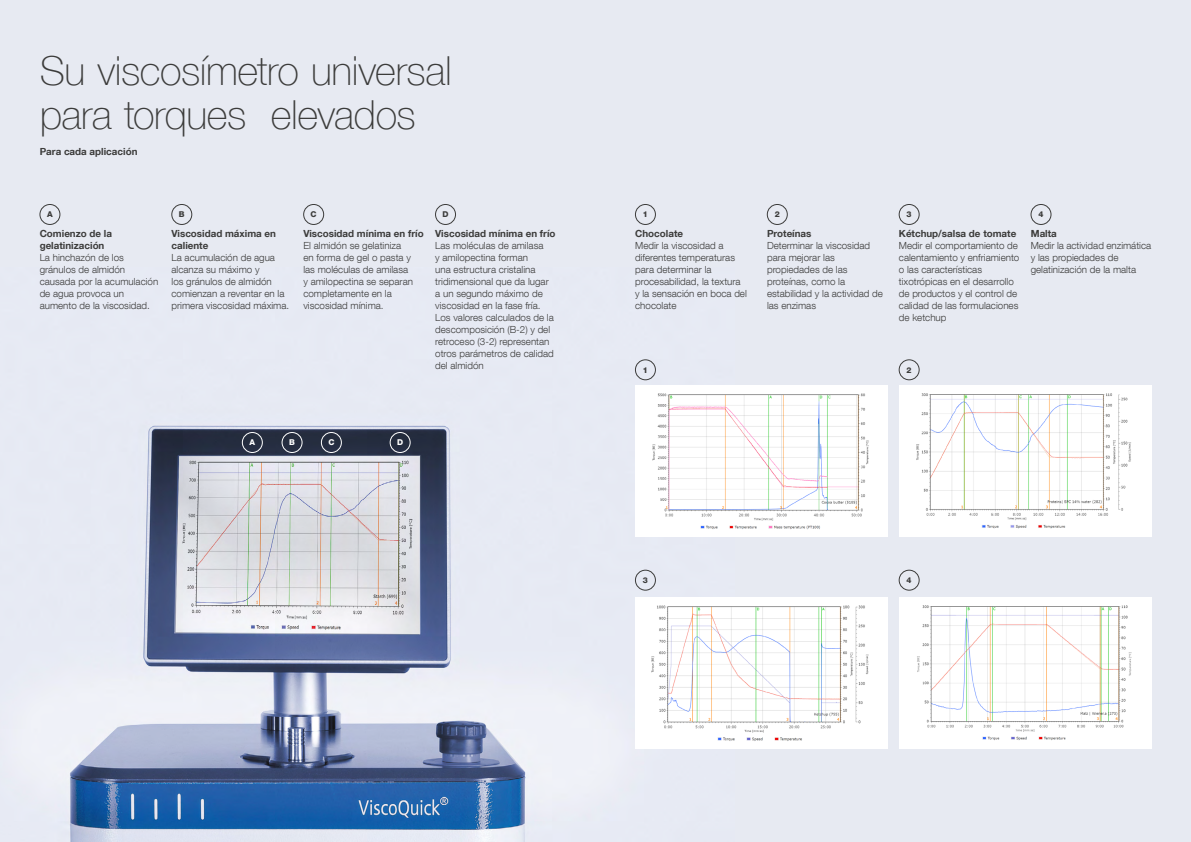
<style>
.page{position:relative;width:1191px;height:842px;background:#e7eaf2}
.page>*{position:absolute;margin:0;border:0;box-sizing:border-box;transform-origin:0 0}
.t1{font:100 40px/43.5px "Helvetica Neue LT Com";letter-spacing:-.01em;color:#3c3c3b}
.t2{font:300 9.8px/12px "Helvetica Neue LT Com";color:#3c3c3b}
.t3{font:700 9.8px/12px "Helvetica Neue LT Com";color:#3c3c3b}
.t4{font:800 8px "Helvetica Neue LT Com";color:#3c3c3b}
.t5{font:800 8px "Helvetica Neue LT Com";color:#fff}
</style>
<div class="page">
<img style="left:59px;top:359px;width:675px;height:483px">
<div style="left:635px;top:385px;width:252px;height:152px;background:#fff"></div>
<img style="left:652px;top:393px;width:217px;height:137px">
<div style="left:635px;top:597px;width:252px;height:151px;background:#fff"></div>
<img style="left:651px;top:605px;width:218px;height:136px">
<div style="left:899px;top:385px;width:252px;height:152px;background:#fff"></div>
<img style="left:916px;top:393px;width:215px;height:136px">
<div style="left:899px;top:597px;width:252px;height:151px;background:#fff"></div>
<img style="left:917px;top:605px;width:215px;height:136px">
<div style="left:635px;top:204px;width:20px;height:21px;border:1px solid #3c3c3b;border-radius:50%"></div>
<div style="left:767px;top:204px;width:20px;height:21px;border:1px solid #3c3c3b;border-radius:50%"></div>
<div style="left:635px;top:360px;width:20px;height:20px;border:1px solid #3c3c3b;border-radius:50%"></div>
<div style="left:635px;top:570px;width:20px;height:20px;border:1px solid #3c3c3b;border-radius:50%"></div>
<div style="left:899px;top:360px;width:20px;height:20px;border:1px solid #3c3c3b;border-radius:50%"></div>
<div style="left:899px;top:570px;width:20px;height:20px;border:1px solid #3c3c3b;border-radius:50%"></div>
<div style="left:242px;top:432px;width:20px;height:21px;border:1px solid #fff;border-radius:50%"></div>
<div style="left:282px;top:432px;width:20px;height:21px;border:1px solid #fff;border-radius:50%"></div>
<div style="left:321px;top:432px;width:21px;height:21px;border:1px solid #fff;border-radius:50%"></div>
<div style="left:390px;top:432px;width:20px;height:21px;border:1px solid #fff;border-radius:50%"></div>
<div style="left:899px;top:204px;width:20px;height:21px;border:1px solid #3c3c3b;border-radius:50%"></div>
<div style="left:1030px;top:204px;width:21px;height:21px;border:1px solid #3c3c3b;border-radius:50%"></div>
<div style="left:40px;top:204px;width:20px;height:21px;border:1px solid #3c3c3b;border-radius:50%"></div>
<div style="left:171px;top:204px;width:21px;height:21px;border:1px solid #3c3c3b;border-radius:50%"></div>
<div style="left:303px;top:204px;width:21px;height:21px;border:1px solid #3c3c3b;border-radius:50%"></div>
<div style="left:435px;top:204px;width:21px;height:21px;border:1px solid #3c3c3b;border-radius:50%"></div>
<h1 class="t1" style="left:40px;top:49px;width:414px">Su viscosímetro universal para torques elevados</h1>
<p class="t3" style="left:40px;top:145px;width:99px">Para cada aplicación</p>
<p class="t4" style="left:47px;top:210px;width:7px">A</p>
<p class="t3" style="left:40px;top:227px;width:74px">Comienzo de la gelatinización</p>
<p class="t2" style="left:40px;top:251px;width:120px">La hinchazón de los gránulos de almidón causada por la acumulación de agua provoca un aumento de la viscosidad.</p>
<p class="t4" style="left:179px;top:210px;width:7px">B</p>
<p class="t3" style="left:171px;top:227px;width:106px">Viscosidad máxima en caliente</p>
<p class="t2" style="left:171px;top:251px;width:119px">La acumulación de agua alcanza su máximo y<br>los gránulos de almidón comienzan a reventar en la primera viscosidad máxima.</p>
<p class="t4" style="left:311px;top:210px;width:8px">C</p>
<p class="t3" style="left:303px;top:227px;width:122px">Viscosidad mínima en frío</p>
<p class="t2" style="left:303px;top:239px;width:111px">El almidón se gelatiniza en forma de gel o pasta y las moléculas de amilasa y amilopectina se separan completamente en la viscosidad mínima.</p>
<p class="t4" style="left:442px;top:210px;width:8px">D</p>
<p class="t3" style="left:435px;top:227px;width:122px">Viscosidad mínima en frío</p>
<p class="t2" style="left:435px;top:239px;width:120px">Las moléculas de amilasa<br>y amilopectina forman<br>una estructura cristalina tridimensional que da lugar a un segundo máximo de viscosidad en la fase fría.<br>Los valores calculados de la descomposición (B-2) y del retroceso (3-2) representan otros parámetros de calidad del almidón</p>
<p class="t5" style="left:249px;top:438px;width:7px">A</p>
<p class="t5" style="left:289px;top:438px;width:7px">B</p>
<p class="t5" style="left:328px;top:438px;width:8px">C</p>
<p class="t5" style="left:397px;top:438px;width:8px">D</p>
<p class="t4" style="left:643px;top:210px;width:7px">1</p>
<p class="t3" style="left:635px;top:227px;width:49px">Chocolate</p>
<p class="t2" style="left:635px;top:239px;width:113px">Medir la viscosidad a diferentes temperaturas para determinar la procesabilidad, la textura y la sensación en boca del chocolate</p>
<p class="t4" style="left:643px;top:365px;width:7px">1</p>
<p class="t4" style="left:774px;top:210px;width:7px">2</p>
<p class="t3" style="left:767px;top:227px;width:46px">Proteínas</p>
<p class="t2" style="left:767px;top:239px;width:117px">Determinar la viscosidad para mejorar las propiedades de las proteínas, como la estabilidad y la actividad de las enzimas</p>
<p class="t4" style="left:906px;top:210px;width:7px">3</p>
<p class="t3" style="left:899px;top:227px;width:119px">Kétchup/salsa de tomate</p>
<p class="t2" style="left:899px;top:239px;width:122px">Medir el comportamiento de calentamiento y enfriamiento o las características tixotrópicas en el desarrollo de productos y el control de calidad de las formulaciones de ketchup</p>
<p class="t4" style="left:1038px;top:210px;width:7px">4</p>
<p class="t3" style="left:1030px;top:227px;width:28px">Malta</p>
<p class="t2" style="left:1030px;top:239px;width:122px">Medir la actividad enzimática y las propiedades de gelatinización de la malta</p>
<p class="t4" style="left:906px;top:365px;width:7px">2</p>
<p class="t4" style="left:643px;top:575px;width:7px">3</p>
<p class="t4" style="left:906px;top:575px;width:7px">4</p>
</div>
